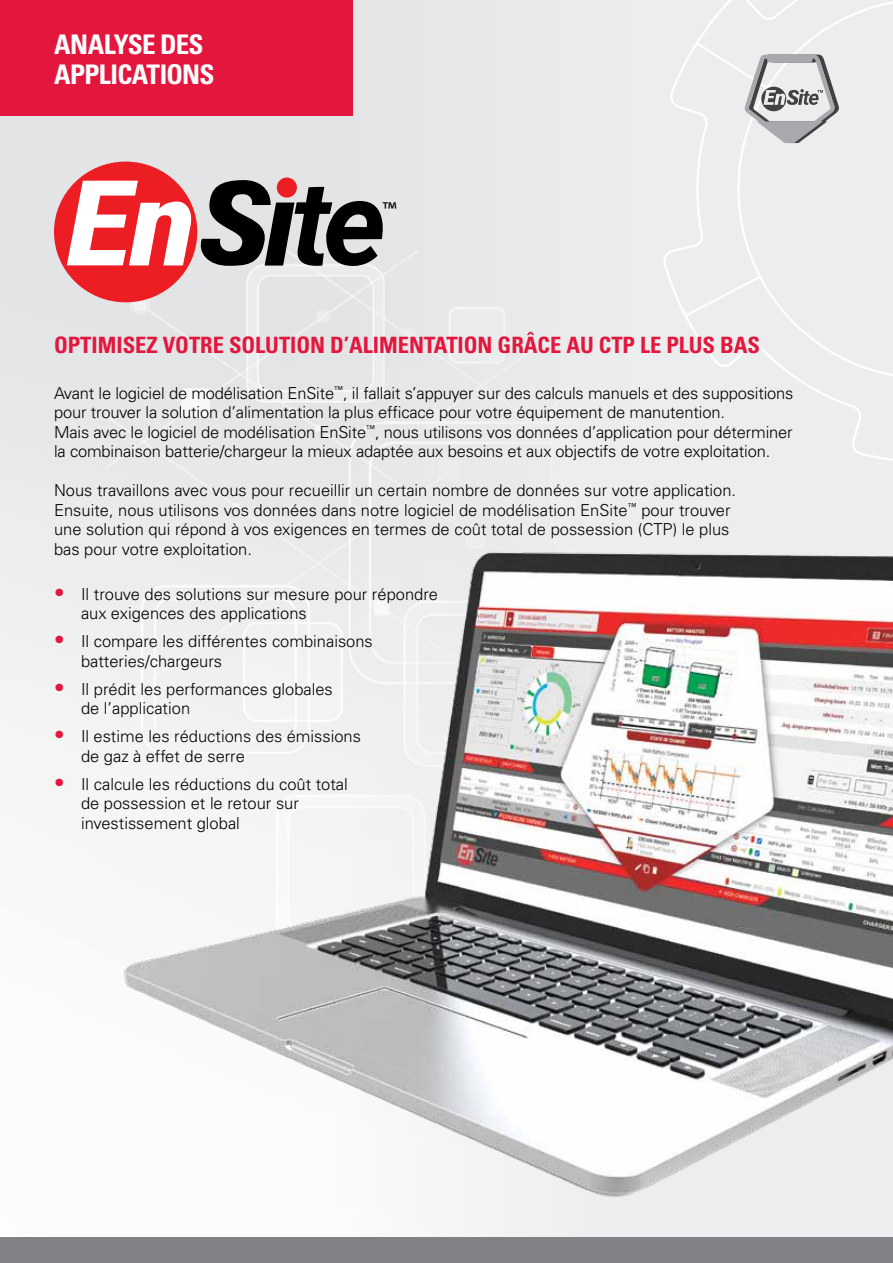
<style>
.page{position:relative;width:893px;height:1263px;background:#ecedee}
.page>*{position:absolute;margin:0;border:0;box-sizing:border-box;transform-origin:0 0}
.t1{font:700 condensed 27px/30px "Univers LT Pro";letter-spacing:-.025em;color:#fff}
.t2{font:23.4px "Myriad Pro";color:#000}
.t3{font:700 condensed 22.5px "Univers LT Pro";color:#e3173e}
.t4{font:300 16.5px/19.5px "Univers LT Pro 45";color:#000}
.s1{font-size:21px;color:#e3173e}
</style>
<div class="page">
<div style="left:54px;top:162px;width:143px;height:140px;background:#ed1d24;border-radius:50%"></div>
<svg style="left:67px;top:180px;width:316px;height:87px"></svg>
<div style="left:277px;top:177px;width:20px;height:21px;background:#ed1d24;border-radius:50%"></div>
<svg style="left:663px;top:0;width:230px;height:461px"></svg>
<img style="left:89px;top:503px;width:804px;height:735px">
<div style="left:0;top:0;width:353px;height:116px;background:#e3173e"></div>
<div style="left:0;top:1238px;width:893px;height:25px;background:#808285"></div>
<h1 class="t1" style="left:54px;top:29px;width:162px">ANALYSE DES<br>APPLICATIONS</h1>
<h2 class="t2" style="left:382px;top:196px;width:16px">™</h2>
<h3 class="t3" style="left:54px;top:331px;width:708px">OPTIMISEZ VOTRE SOLUTION D’ALIMENTATION GRÂCE AU CTP LE PLUS BAS</h3>
<p class="t4" style="left:54px;top:383px;width:741px">Avant le logiciel de modélisation EnSite<sup>™</sup>, il fallait s’appuyer sur des calculs manuels et des suppositions pour trouver la solution d’alimentation la plus efficace pour votre équipement de manutention.<br>Mais avec le logiciel de modélisation EnSite<sup>™</sup>, nous utilisons vos données d’application pour déterminer la combinaison batterie/chargeur la mieux adaptée aux besoins et aux objectifs de votre exploitation.</p>
<p class="t4" style="left:54px;top:480px;width:684px">Nous travaillons avec vous pour recueillir un certain nombre de données sur votre application.<br>Ensuite, nous utilisons vos données dans notre logiciel de modélisation EnSite<sup>™</sup> pour trouver une solution qui répond à vos exigences en termes de coût total de possession (CTP) le plus bas pour votre exploitation.</p>
<p class="t4" style="left:81px;top:584px;width:358px;text-indent:-27px"><span class="s1">•</span> Il trouve des solutions sur mesure pour répondre aux exigences des applications</p>
<p class="t4" style="left:81px;top:631px;width:293px;text-indent:-27px"><span class="s1">•</span> Il compare les différentes combinaisons batteries/chargeurs</p>
<p class="t4" style="left:81px;top:679px;width:253px;text-indent:-27px"><span class="s1">•</span> Il prédit les performances globales de l’application</p>
<p class="t4" style="left:81px;top:726px;width:281px;text-indent:-27px"><span class="s1">•</span> Il estime les réductions des émissions de gaz à effet de serre</p>
<p class="t4" style="left:81px;top:774px;width:268px;text-indent:-27px"><span class="s1">•</span> Il calcule les réductions du coût total de possession et le retour sur investissement global</p>
</div>
